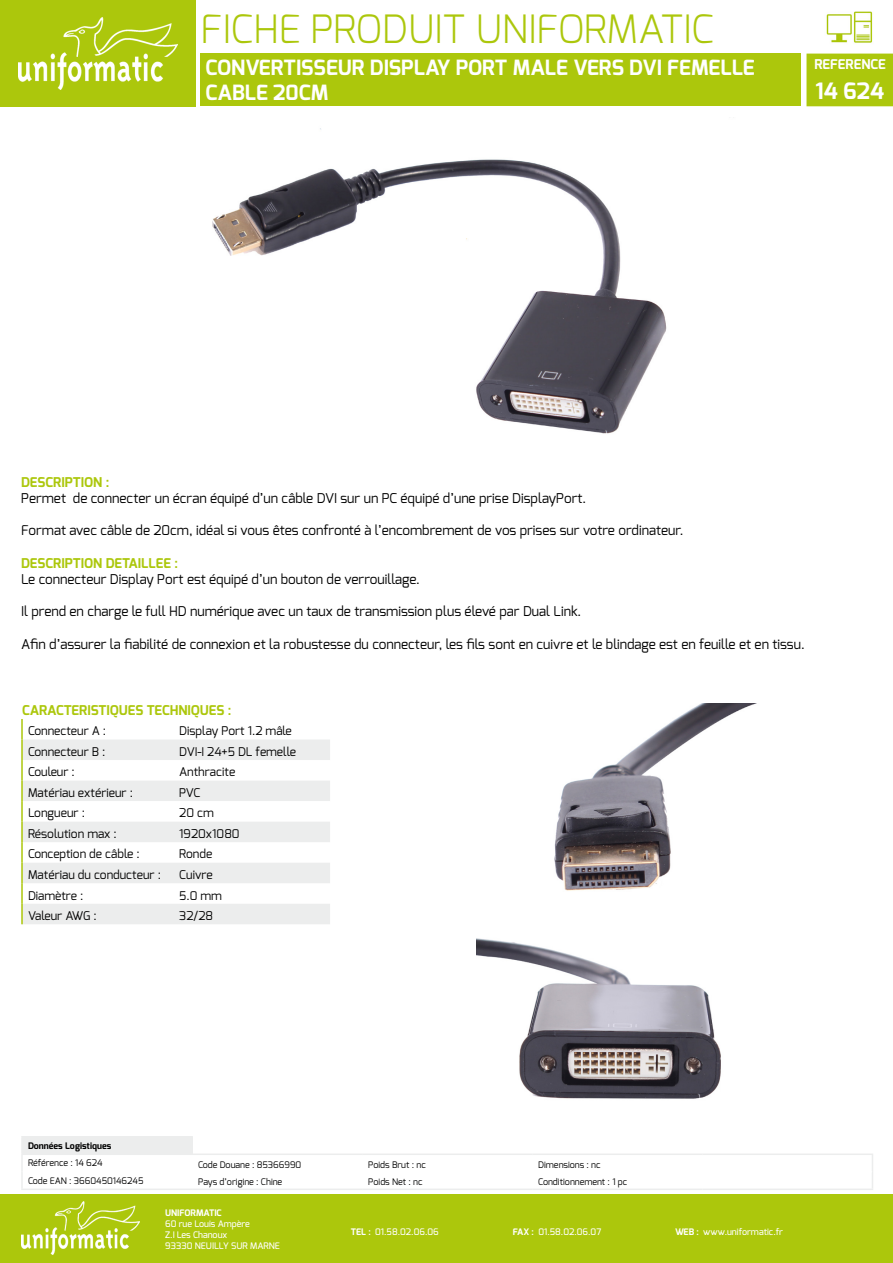
<style>
.page{position:relative;width:893px;height:1263px;background:#fff}
.page>*{position:absolute;margin:0;border:0;box-sizing:border-box;transform-origin:0 0}
.t1{font:300 39px "Exo";color:#acc70c}
.t2{font:700 22.5px "Exo";color:#fff}
.t3{font:700 21px/25.2px "Exo";color:#fff}
.t4{font:13.5px "Exo";color:#000}
.t5{font:700 13.5px "Exo";color:#acc70c}
.t6{font:700 13.5px "Exo";color:#fff}
.t7{font:12px "Exo";color:#000}
.t8{font:12px "Exo";letter-spacing:-.035em;color:#000}
.t9{font:9px "Exo";color:#000}
.t10{font:500 9px/10.8px "Exo";color:#fff}
.t11{font:700 9px "Exo";color:#000}
.t12{font:700 9px "Exo";color:#fff}
.s1{font-weight:700}
</style>
<div class="page">
<div style="left:0;top:1195px;width:893px;height:68px;background:#acc70c"></div>
<div style="left:200px;top:54px;width:600px;height:52px;background:#acc70c"></div>
<img style="left:21px;top:1201px;width:118px;height:53px">
<svg style="left:23px;top:740px;width:307px;height:184px"></svg>
<hr style="left:21px;top:719px;width:2px;height:20px;background:#acc70c">
<hr style="left:21px;top:739px;width:2px;height:21px;background:#acc70c">
<hr style="left:21px;top:760px;width:2px;height:20px;background:#acc70c">
<hr style="left:21px;top:780px;width:2px;height:21px;background:#acc70c">
<hr style="left:21px;top:801px;width:2px;height:21px;background:#acc70c">
<hr style="left:21px;top:822px;width:2px;height:20px;background:#acc70c">
<hr style="left:21px;top:842px;width:2px;height:21px;background:#acc70c">
<hr style="left:21px;top:863px;width:2px;height:20px;background:#acc70c">
<hr style="left:21px;top:883px;width:2px;height:21px;background:#acc70c">
<hr style="left:21px;top:904px;width:2px;height:20px;background:#acc70c">
<div style="left:0;top:0;width:196px;height:106px;background:#acc70c"></div>
<img style="left:18px;top:17px;width:160px;height:73px">
<div style="left:806px;top:54px;width:87px;height:52px;background:#acc70c"></div>
<img style="left:826px;top:11px;width:47px;height:32px">
<hr style="left:21px;top:1188px;width:171px;height:2px;background:#eceded">
<hr style="left:192px;top:1188px;width:170px;height:2px;background:#eceded">
<hr style="left:362px;top:1188px;width:170px;height:2px;background:#eceded">
<hr style="left:532px;top:1188px;width:170px;height:2px;background:#eceded">
<hr style="left:702px;top:1188px;width:171px;height:2px;background:#eceded">
<hr style="left:21px;top:1136px;width:172px;height:1px;background:#eceded">
<svg style="left:21px;top:1137px;width:852px;height:52px"></svg>
<hr style="left:21px;top:1153px;width:171px;height:2px;background:#eceded">
<img style="left:212px;top:128px;width:455px;height:306px">
<img style="left:554px;top:704px;width:201px;height:187px">
<img style="left:477px;top:938px;width:244px;height:161px">
<h1 class="t1" style="left:200px;top:3px;width:515px">FICHE PRODUIT UNIFORMATIC</h1>
<h3 class="t3" style="left:206px;top:55px;width:551px">CONVERTISSEUR DISPLAY PORT MALE VERS DVI FEMELLE<br>CABLE 20CM</h3>
<p class="t6" style="left:814px;top:56px;width:73px">REFERENCE</p>
<h2 class="t2" style="left:815px;top:77px;width:70px">14 624</h2>
<p class="t5" style="left:21px;top:473px;width:90px">DESCRIPTION :</p>
<p class="t4" style="left:21px;top:489px;width:566px">Permet de connecter un écran équipé d’un câble DVI sur un PC équipé d’une prise DisplayPort.</p>
<p class="t4" style="left:21px;top:522px;width:664px">Format avec câble de 20cm, idéal si vous êtes confronté à l’encombrement de vos prises sur votre ordinateur.</p>
<p class="t5" style="left:21px;top:554px;width:158px">DESCRIPTION DETAILLEE :</p>
<p class="t4" style="left:21px;top:570px;width:400px">Le connecteur Display Port est équipé d’un bouton de verrouillage.</p>
<p class="t4" style="left:21px;top:603px;width:561px">Il prend en charge le full HD numérique avec un taux de transmission plus élevé par Dual Link.</p>
<p class="t4" style="left:21px;top:635px;width:785px">Afin d’assurer la fiabilité de connexion et la robustesse du connecteur, les fils sont en cuivre et le blindage est en feuille et en tissu.</p>
<p class="t5" style="left:22px;top:701px;width:211px">CARACTERISTIQUES TECHNIQUES :</p>
<p class="t7" style="left:28px;top:723px;width:80px">Connecteur A :</p>
<p class="t7" style="left:179px;top:723px;width:114px">Display Port 1.2 mâle</p>
<p class="t7" style="left:28px;top:744px;width:79px">Connecteur B :</p>
<p class="t7" style="left:179px;top:744px;width:118px">DVI-I 24+5 DL femelle</p>
<p class="t7" style="left:28px;top:764px;width:48px">Couleur :</p>
<p class="t7" style="left:179px;top:764px;width:58px">Anthracite</p>
<p class="t7" style="left:28px;top:785px;width:107px">Matériau extérieur :</p>
<p class="t7" style="left:179px;top:785px;width:23px">PVC</p>
<p class="t7" style="left:28px;top:805px;width:58px">Longueur :</p>
<p class="t7" style="left:179px;top:805px;width:36px">20 cm</p>
<p class="t7" style="left:28px;top:826px;width:90px">Résolution max :</p>
<p class="t7" style="left:179px;top:826px;width:62px">1920x1080</p>
<p class="t7" style="left:28px;top:846px;width:113px">Conception de câble :</p>
<p class="t7" style="left:179px;top:846px;width:35px">Ronde</p>
<p class="t7" style="left:28px;top:867px;width:134px">Matériau du conducteur :</p>
<p class="t7" style="left:179px;top:867px;width:35px">Cuivre</p>
<p class="t7" style="left:28px;top:887px;width:57px">Diamètre :</p>
<p class="t7" style="left:179px;top:887px;width:44px">5.0 mm</p>
<p class="t8" style="left:28px;top:908px;width:70px">Valeur AWG :</p>
<p class="t7" style="left:179px;top:908px;width:35px">32/28</p>
<p class="t11" style="left:28px;top:1140px;width:85px">Données Logistiques</p>
<p class="t9" style="left:28px;top:1157px;width:76px">Référence : 14 624</p>
<p class="t9" style="left:198px;top:1158px;width:105px">Code Douane : 85366990</p>
<p class="t9" style="left:368px;top:1158px;width:59px">Poids Brut : nc</p>
<p class="t9" style="left:538px;top:1158px;width:64px">Dimensions : nc</p>
<p class="t9" style="left:28px;top:1175px;width:117px">Code EAN : 3660450146245</p>
<p class="t9" style="left:198px;top:1176px;width:86px">Pays d’origine : Chine</p>
<p class="t9" style="left:368px;top:1176px;width:56px">Poids Net : nc</p>
<p class="t9" style="left:538px;top:1176px;width:90px">Conditionnement : 1 pc</p>
<p class="t12" style="left:165px;top:1207px;width:58px">UNIFORMATIC</p>
<p class="t10" style="left:165px;top:1218px;width:116px">60 rue Louis Ampère<br>Z.I Les Chanoux<br>93330 NEUILLY SUR MARNE</p>
<p class="t10" style="left:351px;top:1226px;width:89px"><span class="s1">TEL :</span> 01.58.02.06.06</p>
<p class="t10" style="left:513px;top:1226px;width:90px"><span class="s1">FAX :</span> 01.58.02.06.07</p>
<p class="t10" style="left:675px;top:1226px;width:109px"><span class="s1">WEB :</span> www.uniformatic.fr</p>
</div>
